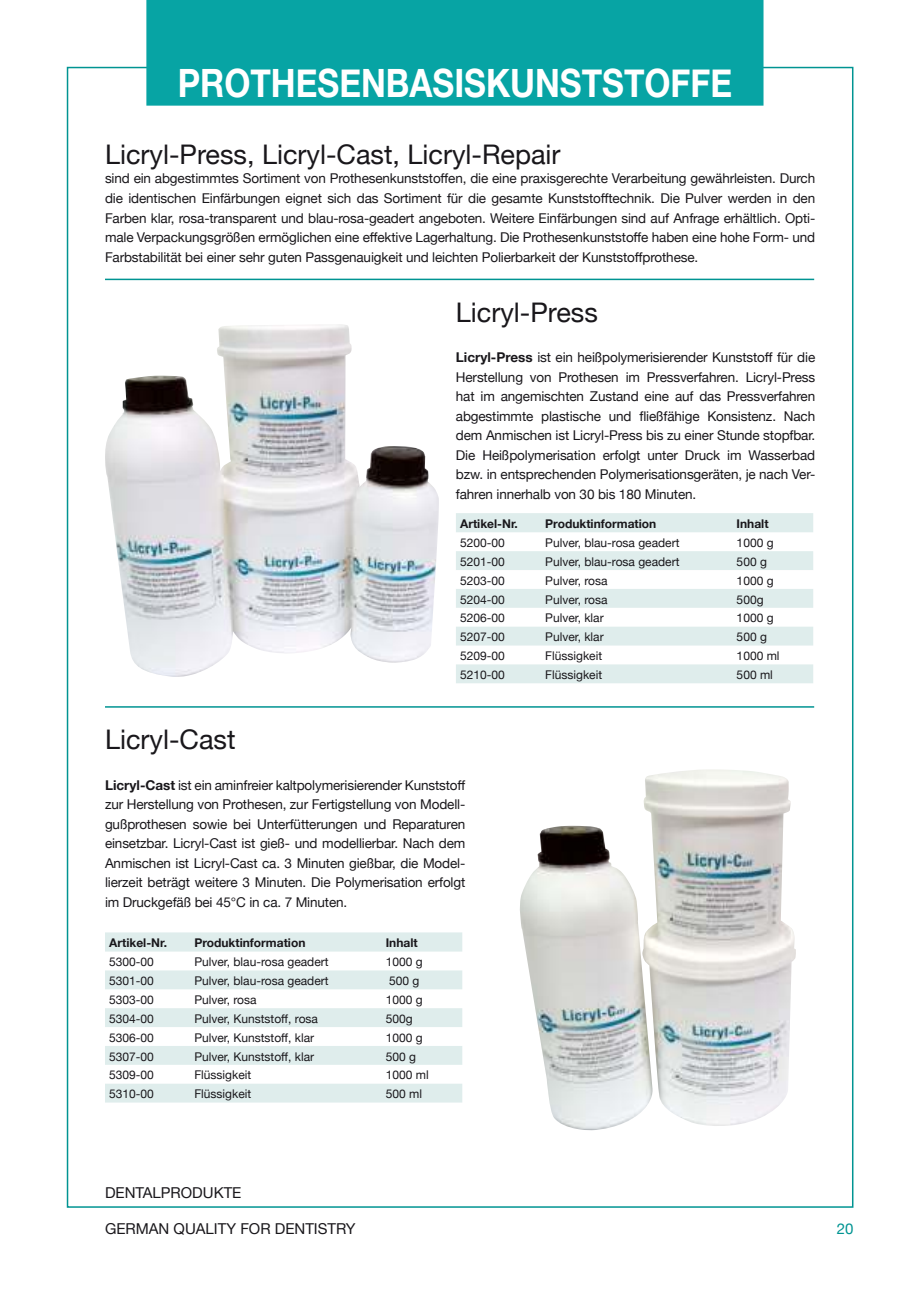
<style>
.page{position:relative;width:906px;height:1289px;background:#fff}
.page>*{position:absolute;margin:0;border:0;box-sizing:border-box;transform-origin:0 0}
.t1{font:700 39px "Helvetica Neue";color:#fff;scale:.86 1}
.t2{font:27px "Helvetica Neue";color:#19171b}
.t3{font:15px "Helvetica Neue";color:#19171b}
.t4{font:15px "Helvetica Neue";color:#009492}
.t5{font:13.5px/19.5px "Helvetica Neue";letter-spacing:-.01em;color:#19171b;text-align:justify}
.t6{font:12px "Helvetica Neue";color:#19171b}
.t7{font:700 12px "Helvetica Neue";color:#19171b}
.s1{font-weight:700}
</style>
<div class="page">
<div style="left:146px;top:0;width:617px;height:106px;background:#07a4a4"></div>
<svg style="left:456px;top:513px;width:357px;height:170px;fill:#dfedec"></svg>
<svg style="left:105px;top:932px;width:357px;height:170px;fill:#dfedec"></svg>
<img style="left:105px;top:324px;width:334px;height:353px">
<img style="left:520px;top:769px;width:276px;height:361px">
<hr style="left:105px;top:279px;width:709px;height:1px;background:#009492">
<hr style="left:105px;top:706px;width:709px;height:1px;background:#009492">
<h1 class="t1" style="left:178px;top:62px;width:646px">PROTHESENBASISKUNSTSTOFFE</h1>
<h2 class="t2" style="left:105px;top:135px;width:457px">Licryl-Press, Licryl-Cast, Licryl-Repair</h2>
<p class="t5" style="left:105px;top:170px;width:712px">sind ein abgestimmtes Sortiment von Prothesenkunststoffen, die eine praxisgerechte Verarbeitung gewährleisten. Durch die identischen Einfärbungen eignet sich das Sortiment für die gesamte Kunststofftechnik. Die Pulver werden in den Farben klar, rosa-transparent und blau-rosa-geadert angeboten. Weitere Einfärbungen sind auf Anfrage erhältlich. Opti&shy;male Verpackungsgrößen ermöglichen eine effektive Lagerhaltung. Die Prothesenkunststoffe haben eine hohe Form- und Farbstabilität bei einer sehr guten Passgenauigkeit und leichten Polierbarkeit der Kunststoffprothese.</p>
<h2 class="t2" style="left:456px;top:292px;width:143px">Licryl-Press</h2>
<p class="t5" style="left:456px;top:348px;width:361px"><span class="s1">Licryl-Press</span> ist ein heißpolymerisierender Kunststoff für die Herstellung von Prothesen im Pressverfahren. Licryl-Press hat im angemischten Zustand eine auf das Pressverfahren abgestimmte plastische und fließfähige Konsistenz. Nach dem Anmischen ist Licryl-Press bis zu einer Stunde stopfbar.<br>Die Heißpolymerisation erfolgt unter Druck im Wasserbad bzw. in entsprechenden Polymerisationsgeräten, je nach Ver&shy;fahren innerhalb von 30 bis 180 Minuten.</p>
<p class="t7" style="left:460px;top:517px;width:59px">Artikel-Nr.</p>
<p class="t7" style="left:545px;top:517px;width:113px">Produktinformation</p>
<p class="t7" style="left:736px;top:517px;width:33px">Inhalt</p>
<p class="t6" style="left:460px;top:536px;width:46px">5200-00</p>
<p class="t6" style="left:545px;top:536px;width:136px">Pulver, blau-rosa geadert</p>
<p class="t6" style="left:736px;top:536px;width:38px">1000 g</p>
<p class="t6" style="left:460px;top:555px;width:46px">5201-00</p>
<p class="t6" style="left:545px;top:555px;width:136px">Pulver, blau-rosa geadert</p>
<p class="t6" style="left:736px;top:555px;width:32px">500 g</p>
<p class="t6" style="left:460px;top:571px;width:46px">5203-00</p>
<p class="t6" style="left:545px;top:574px;width:64px">Pulver, rosa</p>
<p class="t6" style="left:736px;top:574px;width:38px">1000 g</p>
<p class="t6" style="left:460px;top:590px;width:46px">5204-00</p>
<p class="t6" style="left:545px;top:593px;width:64px">Pulver, rosa</p>
<p class="t6" style="left:736px;top:593px;width:28px">500g</p>
<p class="t6" style="left:460px;top:609px;width:46px">5206-00</p>
<p class="t6" style="left:545px;top:612px;width:60px">Pulver, klar</p>
<p class="t6" style="left:736px;top:612px;width:38px">1000 g</p>
<p class="t6" style="left:460px;top:630px;width:46px">5207-00</p>
<p class="t6" style="left:545px;top:630px;width:60px">Pulver, klar</p>
<p class="t6" style="left:736px;top:630px;width:32px">500 g</p>
<p class="t6" style="left:460px;top:649px;width:46px">5209-00</p>
<p class="t6" style="left:545px;top:649px;width:58px">Flüssigkeit</p>
<p class="t6" style="left:736px;top:649px;width:44px">1000 ml</p>
<p class="t6" style="left:460px;top:668px;width:46px">5210-00</p>
<p class="t6" style="left:545px;top:668px;width:58px">Flüssigkeit</p>
<p class="t6" style="left:736px;top:668px;width:38px">500 ml</p>
<h2 class="t2" style="left:105px;top:720px;width:132px">Licryl-Cast</h2>
<p class="t5" style="left:105px;top:776px;width:362px"><span class="s1">Licryl-Cast</span> ist ein aminfreier kaltpolymerisierender Kunststoff zur Herstellung von Prothesen, zur Fertigstellung von Modell&shy;gußprothesen sowie bei Unterfütterungen und Reparaturen einsetzbar. Licryl-Cast ist gieß- und modellierbar. Nach dem Anmischen ist Licryl-Cast ca. 3 Minuten gießbar, die Model&shy;lierzeit beträgt weitere 3 Minuten. Die Polymerisation erfolgt im Druckgefäß bei 45°C in ca. 7 Minuten.</p>
<p class="t7" style="left:109px;top:936px;width:59px">Artikel-Nr.</p>
<p class="t7" style="left:194px;top:936px;width:113px">Produktinformation</p>
<p class="t7" style="left:386px;top:936px;width:33px">Inhalt</p>
<p class="t6" style="left:109px;top:953px;width:46px">5300-00</p>
<p class="t6" style="left:194px;top:955px;width:136px">Pulver, blau-rosa geadert</p>
<p class="t6" style="left:386px;top:955px;width:38px">1000 g</p>
<p class="t6" style="left:109px;top:972px;width:46px">5301-00</p>
<p class="t6" style="left:194px;top:974px;width:136px">Pulver, blau-rosa geadert</p>
<p class="t6" style="left:389px;top:974px;width:32px">500 g</p>
<p class="t6" style="left:109px;top:991px;width:46px">5303-00</p>
<p class="t6" style="left:194px;top:993px;width:64px">Pulver, rosa</p>
<p class="t6" style="left:386px;top:993px;width:38px">1000 g</p>
<p class="t6" style="left:109px;top:1009px;width:46px">5304-00</p>
<p class="t6" style="left:194px;top:1009px;width:125px">Pulver, Kunststoff, rosa</p>
<p class="t6" style="left:386px;top:1012px;width:28px">500g</p>
<p class="t6" style="left:109px;top:1028px;width:46px">5306-00</p>
<p class="t6" style="left:194px;top:1028px;width:121px">Pulver, Kunststoff, klar</p>
<p class="t6" style="left:386px;top:1031px;width:38px">1000 g</p>
<p class="t6" style="left:109px;top:1047px;width:46px">5307-00</p>
<p class="t6" style="left:194px;top:1047px;width:121px">Pulver, Kunststoff, klar</p>
<p class="t6" style="left:386px;top:1050px;width:32px">500 g</p>
<p class="t6" style="left:109px;top:1066px;width:46px">5309-00</p>
<p class="t6" style="left:194px;top:1068px;width:58px">Flüssigkeit</p>
<p class="t6" style="left:386px;top:1068px;width:44px">1000 ml</p>
<p class="t6" style="left:109px;top:1085px;width:46px">5310-00</p>
<p class="t6" style="left:194px;top:1087px;width:58px">Flüssigkeit</p>
<p class="t6" style="left:386px;top:1087px;width:38px">500 ml</p>
<p class="t3" style="left:105px;top:1184px;width:138px">DENTALPRODUKTE</p>
<p class="t3" style="left:105px;top:1220px;width:252px">GERMAN QUALITY FOR DENTISTRY</p>
<p class="t4" style="left:837px;top:1221px;width:18px">20</p>
</div>
